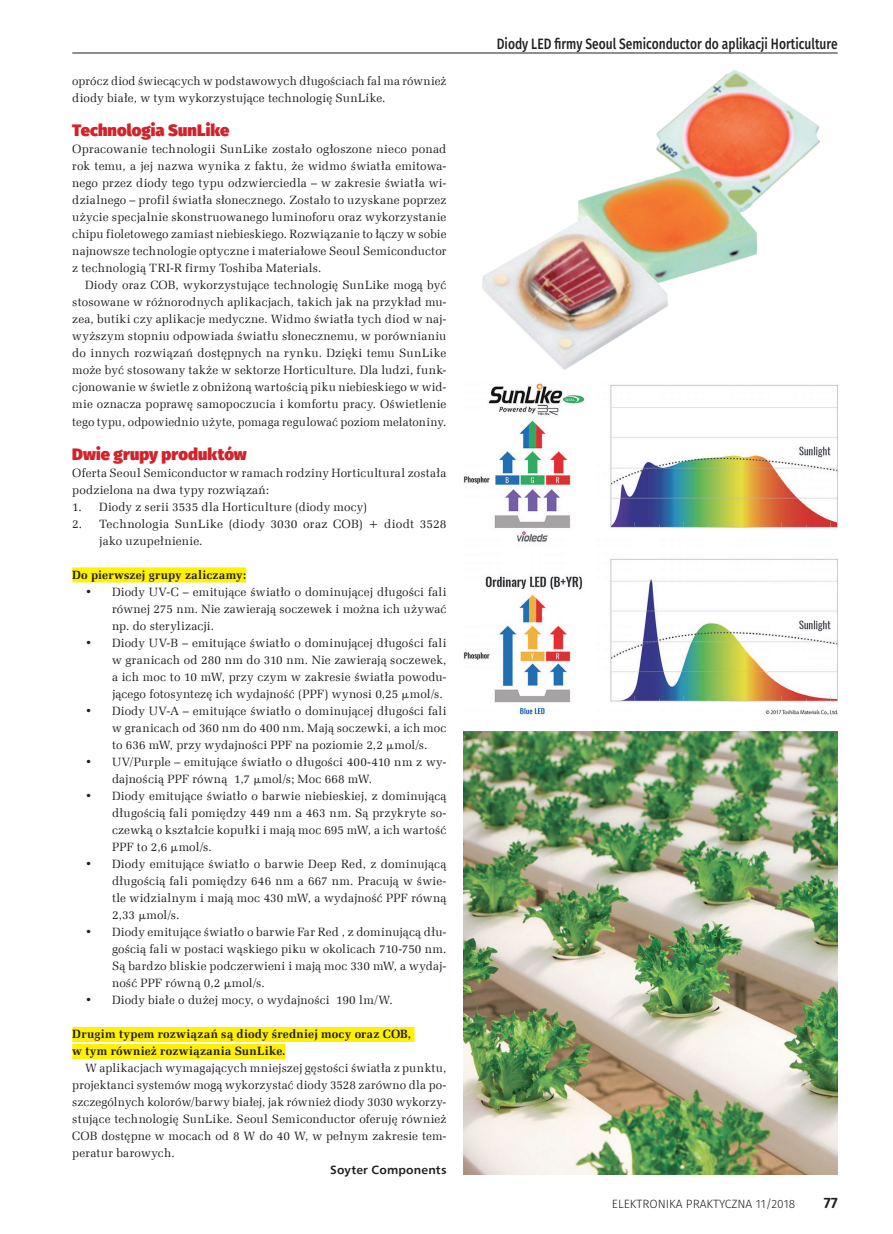
<style>
.page{position:relative;width:893px;height:1234px;background:#fff}
.page>*{position:absolute;margin:0;border:0;box-sizing:border-box;transform-origin:0 0}
._3_Srodtytul{font:900 16.5px "Fira Sans";letter-spacing:.005em;color:#d1232a}
.t1{font:500 15px "Fira Sans";color:#231f20;scale:.8 1}
.t2{font:600 15px "Fira Sans";color:#231f20}
._1_Body{font:12px/17px "Zapf Ellipt EU";letter-spacing:.015em;color:#231f20;text-align:justify}
._1_Body-2{font:700 12px/17px "Zapf Ellipt EU";letter-spacing:.015em;color:#231f20}
.t3{font:300 12px "Fira Sans";color:#231f20}
._0_autor{font:700 12px "Humnst 777 EU";letter-spacing:.015em;color:#231f20}
.s1{font-family:"Math With Greek"}
</style>
<div class="page">
<img style="left:463px;top:383px;width:375px;height:331px">
<hr style="left:72px;top:53px;width:766px;height:1px;background:#231f20">
<div style="left:72px;top:567px;width:174px;height:15px;background:#fff101"></div>
<div style="left:72px;top:1026px;width:342px;height:15px;background:#fff101"></div>
<div style="left:72px;top:1043px;width:214px;height:15px;background:#fff101"></div>
<img style="left:463px;top:731px;width:375px;height:442px">
<img style="left:482px;top:70px;width:337px;height:300px">
<p class="_1_Body" style="left:72px;top:73px;width:376px">oprócz diod świecących w podstawowych długościach fal ma również diody białe, w tym wykorzystujące technologię SunLike.</p>
<p class="_3_Srodtytul" style="left:72px;top:115px;width:158px">Technologia SunLike</p>
<p class="_1_Body" style="left:72px;top:141px;width:376px">Opracowanie technologii SunLike zostało ogłoszone nieco ponad rok temu, a jej nazwa wynika z faktu, że widmo światła emitowa&shy;nego przez diody tego typu odzwierciedla – w zakresie światła wi&shy;dzialnego – profil światła słonecznego. Zostało to uzyskane poprzez użycie specjalnie skonstruowanego luminoforu oraz wykorzystanie chipu fioletowego zamiast niebieskiego. Rozwiązanie to łączy w sobie najnowsze technologie optyczne i materiałowe Seoul Semiconductor z technologią TRI-R firmy Toshiba Materials.</p>
<p class="_1_Body" style="left:72px;top:277px;width:376px;text-indent:13px">Diody oraz COB, wykorzystujące technologię SunLike mogą być stosowane w różnorodnych aplikacjach, takich jak na przykład mu&shy;zea, butiki czy aplikacje medyczne. Widmo światła tych diod w naj&shy;wyższym stopniu odpowiada światłu słonecznemu, w porównianiu do innych rozwiązań dostępnych na rynku. Dzięki temu SunLike może być stosowany także w sektorze Horticulture. Dla ludzi, funk&shy;cjonowanie w świetle z obniżoną wartością piku niebieskiego w wid&shy;mie oznacza poprawę samopoczucia i komfortu pracy. Oświetlenie tego typu, odpowiednio użyte, pomaga regulować poziom melatoniny.</p>
<p class="_3_Srodtytul" style="left:72px;top:438px;width:176px">Dwie grupy produktów</p>
<p class="_1_Body" style="left:72px;top:464px;width:376px">Oferta Seoul Semiconductor w ramach rodziny Horticultural została podzielona na dwa typy rozwiązań:</p>
<p class="_1_Body" style="left:72px;top:498px;width:296px">1. Diody z serii 3535 dla Horticulture (diody mocy)</p>
<p class="_1_Body" style="left:99px;top:515px;width:349px;text-indent:-27px">2. Technologia SunLike (diody 3030 oraz COB) + diodt 3528 jako uzupełnienie.</p>
<p class="_1_Body-2" style="left:72px;top:566px;width:175px">Do pierwszej grupy zaliczamy:</p>
<p class="_1_Body" style="left:112px;top:583px;width:336px;text-indent:-27px">• Diody UV-C – emitujące światło o dominującej długości fali równej 275 nm. Nie zawierają soczewek i można ich używać np. do sterylizacji.</p>
<p class="_1_Body" style="left:112px;top:634px;width:336px;text-indent:-27px">• Diody UV-B – emitujące światło o dominującej długości fali w granicach od 280 nm do 310 nm. Nie zawierają soczewek, a ich moc to 10 mW, przy czym w zakresie światła powodu&shy;jącego fotosyntezę ich wydajność (PPF) wynosi 0,25 <span class="s1">m</span>mol/s.</p>
<p class="_1_Body" style="left:112px;top:702px;width:336px;text-indent:-27px">• Diody UV-A – emitujące światło o dominującej długości fali w granicach od 360 nm do 400 nm. Mają soczewki, a ich moc to 636 mW, przy wydajności PPF na poziomie 2,2 <span class="s1">m</span>mol/s.</p>
<p class="_1_Body" style="left:112px;top:753px;width:336px;text-indent:-27px">• UV/Purple – emitujące światło o długości 400-410 nm z wy&shy;dajnością PPF równą 1,7 <span class="s1">m</span>mol/s; Moc 668 mW.</p>
<p class="_1_Body" style="left:112px;top:787px;width:336px;text-indent:-27px">• Diody emitujące światło o barwie niebieskiej, z dominującą długością fali pomiędzy 449 nm a 463 nm. Są przykryte so&shy;czewką o kształcie kopułki i mają moc 695 mW, a ich wartość PPF to 2,6 <span class="s1">m</span>mol/s.</p>
<p class="_1_Body" style="left:112px;top:855px;width:336px;text-indent:-27px">• Diody emitujące światło o barwie Deep Red, z dominującą długością fali pomiędzy 646 nm a 667 nm. Pracują w świe&shy;tle widzialnym i mają moc 430 mW, a wydajność PPF równą 2,33 <span class="s1">m</span>mol/s.</p>
<p class="_1_Body" style="left:112px;top:923px;width:336px;text-indent:-27px">• Diody emitujące światło o barwie Far Red , z dominującą dłu&shy;gością fali w postaci wąskiego piku w okolicach 710-750 nm.<br>Są bardzo bliskie podczerwieni i mają moc 330 mW, a wydaj&shy;ność PPF równą 0,2 <span class="s1">m</span>mol/s.</p>
<p class="_1_Body" style="left:85px;top:991px;width:309px">• Diody białe o dużej mocy, o wydajności 190 lm/W.</p>
<p class="_1_Body-2" style="left:72px;top:1025px;width:340px">Drugim typem rozwiązań są diody średniej mocy oraz COB, w tym również rozwiązania SunLike.</p>
<p class="_1_Body" style="left:72px;top:1059px;width:376px;text-indent:13px">W aplikacjach wymagających mniejszej gęstości światła z punktu, projektanci systemów mogą wykorzystać diody 3528 zarówno dla po&shy;szczególnych kolorów/barwy białej, jak również diody 3030 wykorzy&shy;stujące technologię SunLike. Seoul Semiconductor oferuję również COB dostępne w mocach od 8 W do 40 W, w pełnym zakresie tem&shy;peratur barowych.</p>
<p class="_0_autor" style="left:330px;top:1162px;width:118px">Soyter Components</p>
<p class="t1" style="left:497px;top:32px;width:428px">Diody LED firmy Seoul Semiconductor do aplikacji Horticulture</p>
<p class="t3" style="left:612px;top:1195px;width:185px">ELEKTRONIKA PRAKTYCZNA 11/2018</p>
<p class="t2" style="left:824px;top:1190px;width:15px">77</p>
</div>
